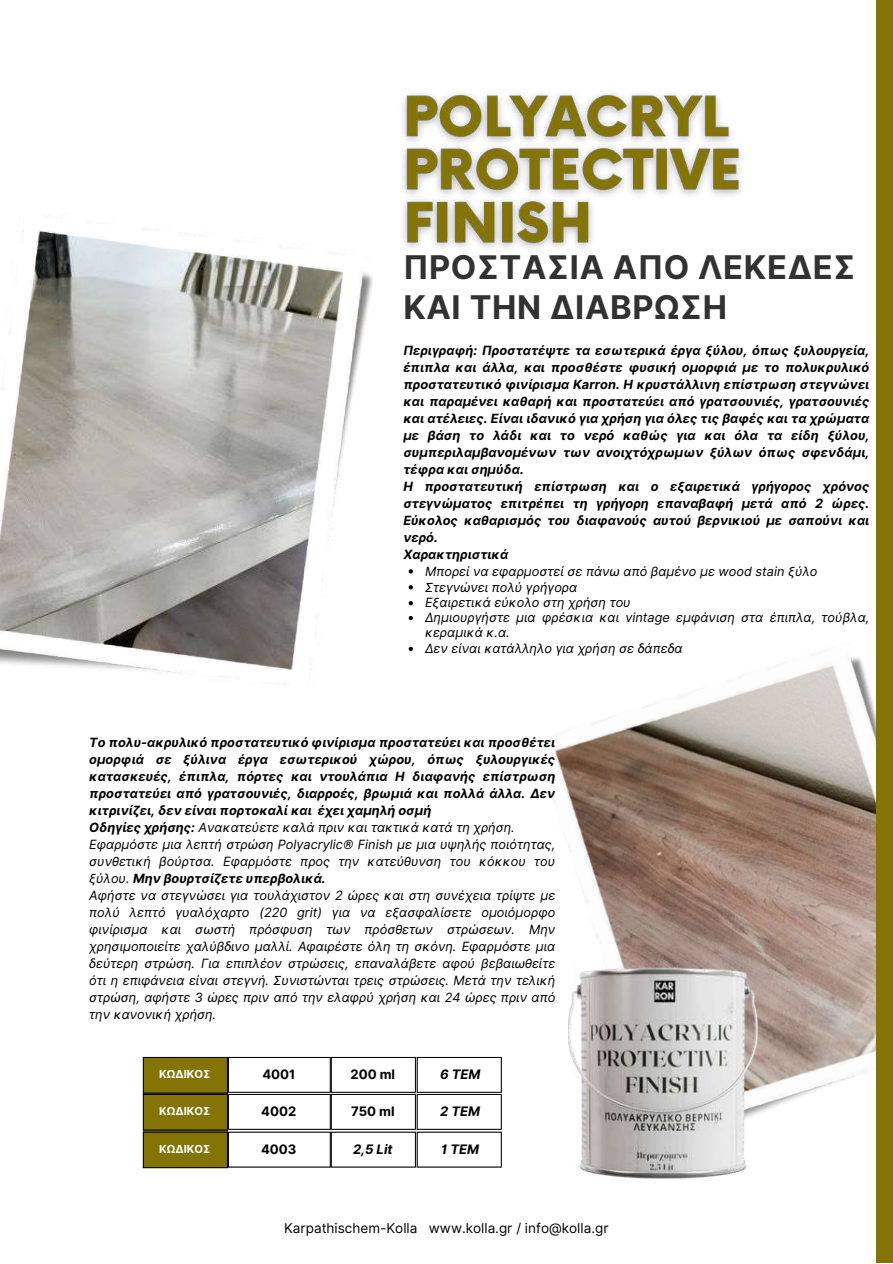
<style>
.page{position:relative;width:893px;height:1264px;background:#fff}
.page>*{position:absolute;margin:0;border:0;box-sizing:border-box;transform-origin:0 0}
.t1{font:700 32.7px/39.3px "Inter";letter-spacing:.02em;color:#323232}
.t2{font:13.5px "Inter";color:#000}
.t3{font:700 13.05px "Inter";color:#000}
.t4{font:italic 700 13.05px "Inter";color:#000}
.t5{font:italic 12.75px/17px "Inter";color:#000}
.t6{font:italic 700 12.75px/17px "Inter";color:#000}
.t7{font:700 11.1px "Inter";color:#fff}
.s1{font-weight:700}
</style>
<div class="page">
<img style="left:487px;top:650px;width:388px;height:518px">
<div style="left:875px;top:0;width:17px;height:1262px;background:#847406"></div>
<img style="left:0;top:215px;width:373px;height:470px">
<div style="left:143px;top:1057px;width:85px;height:36px;background:#847406"></div>
<hr style="left:143px;top:1057px;width:1px;height:35px;background:#000">
<hr style="left:227px;top:1057px;width:1px;height:35px;background:#000">
<hr style="left:143px;top:1056px;width:85px;height:1px;background:#000">
<hr style="left:143px;top:1092px;width:85px;height:1px;background:#000">
<hr style="left:228px;top:1057px;width:1px;height:34px;background:#000">
<hr style="left:330px;top:1057px;width:1px;height:34px;background:#000">
<hr style="left:228px;top:1056px;width:103px;height:1px;background:#000">
<hr style="left:228px;top:1091px;width:103px;height:1px;background:#000">
<hr style="left:331px;top:1057px;width:1px;height:34px;background:#000">
<hr style="left:415px;top:1057px;width:1px;height:34px;background:#000">
<hr style="left:331px;top:1056px;width:85px;height:1px;background:#000">
<hr style="left:331px;top:1091px;width:85px;height:1px;background:#000">
<hr style="left:416px;top:1057px;width:1px;height:34px;background:#000">
<hr style="left:500px;top:1057px;width:1px;height:34px;background:#000">
<hr style="left:416px;top:1056px;width:85px;height:1px;background:#000">
<hr style="left:416px;top:1091px;width:85px;height:1px;background:#000">
<div style="left:143px;top:1094px;width:85px;height:36px;background:#847406"></div>
<hr style="left:143px;top:1094px;width:1px;height:35px;background:#000">
<hr style="left:227px;top:1094px;width:1px;height:35px;background:#000">
<hr style="left:143px;top:1093px;width:85px;height:1px;background:#000">
<hr style="left:143px;top:1129px;width:85px;height:1px;background:#000">
<hr style="left:228px;top:1094px;width:1px;height:34px;background:#000">
<hr style="left:330px;top:1094px;width:1px;height:34px;background:#000">
<hr style="left:228px;top:1093px;width:103px;height:1px;background:#000">
<hr style="left:228px;top:1128px;width:103px;height:1px;background:#000">
<hr style="left:331px;top:1094px;width:1px;height:34px;background:#000">
<hr style="left:415px;top:1094px;width:1px;height:34px;background:#000">
<hr style="left:331px;top:1093px;width:85px;height:1px;background:#000">
<hr style="left:331px;top:1128px;width:85px;height:1px;background:#000">
<hr style="left:416px;top:1094px;width:1px;height:34px;background:#000">
<hr style="left:500px;top:1094px;width:1px;height:34px;background:#000">
<hr style="left:416px;top:1093px;width:85px;height:1px;background:#000">
<hr style="left:416px;top:1128px;width:85px;height:1px;background:#000">
<div style="left:143px;top:1131px;width:85px;height:36px;background:#847406"></div>
<hr style="left:143px;top:1132px;width:1px;height:35px;background:#000">
<hr style="left:227px;top:1132px;width:1px;height:35px;background:#000">
<hr style="left:143px;top:1131px;width:85px;height:1px;background:#000">
<hr style="left:143px;top:1167px;width:85px;height:1px;background:#000">
<hr style="left:228px;top:1132px;width:1px;height:34px;background:#000">
<hr style="left:330px;top:1132px;width:1px;height:34px;background:#000">
<hr style="left:228px;top:1131px;width:103px;height:1px;background:#000">
<hr style="left:228px;top:1166px;width:103px;height:1px;background:#000">
<hr style="left:331px;top:1132px;width:1px;height:34px;background:#000">
<hr style="left:415px;top:1132px;width:1px;height:34px;background:#000">
<hr style="left:331px;top:1131px;width:85px;height:1px;background:#000">
<hr style="left:331px;top:1166px;width:85px;height:1px;background:#000">
<hr style="left:416px;top:1132px;width:1px;height:34px;background:#000">
<hr style="left:500px;top:1132px;width:1px;height:34px;background:#000">
<hr style="left:416px;top:1131px;width:85px;height:1px;background:#000">
<hr style="left:416px;top:1166px;width:85px;height:1px;background:#000">
<img style="left:402px;top:93px;width:340px;height:156px">
<svg style="left:408px;top:569px;width:5px;height:4px"></svg>
<svg style="left:408px;top:585px;width:5px;height:4px"></svg>
<svg style="left:408px;top:601px;width:5px;height:4px"></svg>
<svg style="left:408px;top:616px;width:5px;height:4px"></svg>
<svg style="left:408px;top:646px;width:5px;height:5px"></svg>
<img style="left:568px;top:907px;width:189px;height:272px">
<h1 class="t1" style="left:403px;top:248px;width:453px">ΠΡΟΣΤΑΣΙΑ ΑΠΟ ΛΕΚΕΔΕΣ<br>ΚΑΙ ΤΗΝ ΔΙΑΒΡΩΣΗ</h1>
<p class="t6" style="left:403px;top:341px;width:467px">Περιγραφή: Προστατέψτε τα εσωτερικά έργα ξύλου, όπως ξυλουργεία, έπιπλα και άλλα, και προσθέστε φυσική ομορφιά με το πολυκρυλικό προστατευτικό φινίρισμα Karron. Η κρυστάλλινη επίστρωση στεγνώνει και παραμένει καθαρή και προστατεύει από γρατσουνιές, γρατσουνιές και ατέλειες. Είναι ιδανικό για χρήση για όλες τις βαφές και τα χρώματα με βάση το λάδι και το νερό καθώς για και όλα τα είδη ξύλου, συμπεριλαμβανομένων των ανοιχτόχρωμων ξύλων όπως σφενδάμι, τέφρα και σημύδα.<br>Η προστατευτική επίστρωση και ο εξαιρετικά γρήγορος χρόνος στεγνώματος επιτρέπει τη γρήγορη επαναβαφή μετά από 2 ώρες.<br>Εύκολος καθαρισμός του διαφανούς αυτού βερνικιού με σαπούνι και νερό.<br>Χαρακτηριστικά</p>
<p class="t5" style="left:425px;top:563px;width:446px;line-height:15.5px">Μπορεί να εφαρμοστεί σε πάνω από βαμένο με wood stain ξύλο Στεγνώνει πολύ γρήγορα<br>Εξαιρετικά εύκολο στη χρήση του<br>Δημιουργήστε μια φρέσκια και vintage εμφάνιση στα έπιπλα, τούβλα, κεραμικά κ.α.<br>Δεν είναι κατάλληλο για χρήση σε δάπεδα</p>
<p class="t5" style="left:89px;top:734px;width:467px"><span class="s1">Το πολυ-ακρυλικό προστατευτικό φινίρισμα προστατεύει και προσθέτει ομορφιά σε ξύλινα έργα εσωτερικού χώρου, όπως ξυλουργικές κατασκευές, έπιπλα, πόρτες και ντουλάπια Η διαφανής επίστρωση προστατεύει από γρατσουνιές, διαρροές, βρωμιά και πολλά άλλα. Δεν κιτρινίζει, δεν είναι πορτοκαλί και έχει χαμηλή οσμή<br>Οδηγίες χρήσης:</span> Ανακατεύετε καλά πριν και τακτικά κατά τη χρήση.<br>Εφαρμόστε μια λεπτή στρώση Polyacrylic® Finish με μια υψηλής ποιότητας, συνθετική βούρτσα. Εφαρμόστε προς την κατεύθυνση του κόκκου του ξύλου. <span class="s1">Μην βουρτσίζετε υπερβολικά.<br></span>Αφήστε να στεγνώσει για τουλάχιστον 2 ώρες και στη συνέχεια τρίψτε με πολύ λεπτό γυαλόχαρτο (220 grit) για να εξασφαλίσετε ομοιόμορφο φινίρισμα και σωστή πρόσφυση των πρόσθετων στρώσεων. Μην χρησιμοποιείτε χαλύβδινο μαλλί. Αφαιρέστε όλη τη σκόνη. Εφαρμόστε μια δεύτερη στρώση. Για επιπλέον στρώσεις, επαναλάβετε αφού βεβαιωθείτε ότι η επιφάνεια είναι στεγνή. Συνιστώνται τρεις στρώσεις. Μετά την τελική στρώση, αφήστε 3 ώρες πριν από την ελαφρύ χρήση και 24 ώρες πριν από την κανονική χρήση.</p>
<p class="t7" style="left:159px;top:1067px;width:53px">ΚΩΔΙΚΟΣ</p>
<p class="t3" style="left:262px;top:1066px;width:35px">4001</p>
<p class="t3" style="left:350px;top:1066px;width:46px">200 ml</p>
<p class="t4" style="left:440px;top:1066px;width:42px">6 ΤΕΜ</p>
<p class="t7" style="left:159px;top:1104px;width:53px">ΚΩΔΙΚΟΣ</p>
<p class="t3" style="left:261px;top:1103px;width:37px">4002</p>
<p class="t3" style="left:351px;top:1103px;width:45px">750 ml</p>
<p class="t4" style="left:440px;top:1103px;width:41px">2 ΤΕΜ</p>
<p class="t7" style="left:159px;top:1142px;width:53px">ΚΩΔΙΚΟΣ</p>
<p class="t3" style="left:261px;top:1140px;width:37px">4003</p>
<p class="t4" style="left:353px;top:1140px;width:41px">2,5 Lit</p>
<p class="t4" style="left:441px;top:1140px;width:39px">1 ΤΕΜ</p>
<p class="t2" style="left:284px;top:1219px;width:326px">Karpathischem-Kolla www.kolla.gr / info@kolla.gr</p>
</div>
